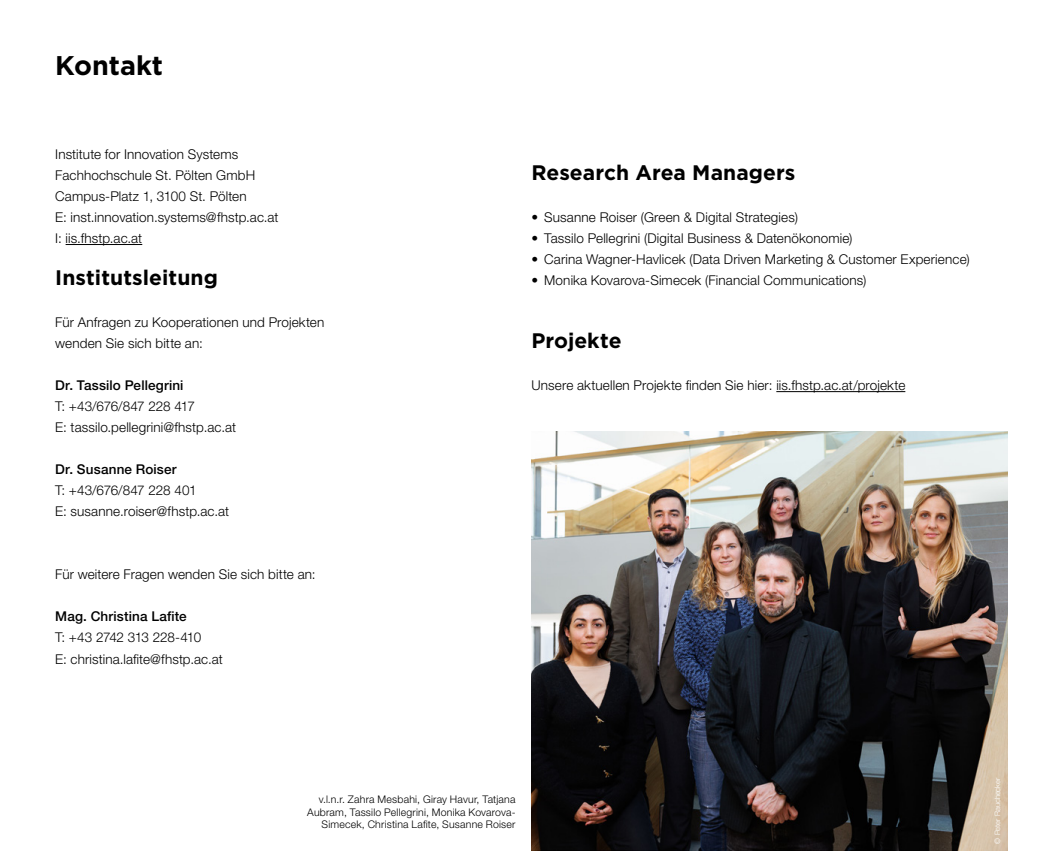
<style>
.page{position:relative;width:1063px;height:851px;background:#fff}
.page>*{position:absolute;margin:0;border:0;box-sizing:border-box;transform-origin:0 0}
.t1{font:700 27px "Gotham";color:#000}
.t2{font:700 21px "Gotham";color:#000}
.t3{font:300 13.5px/21px "Helvetica Neue LT Pro";letter-spacing:.01em;color:#000}
.t4{font:500 13.5px "Helvetica Neue LT Pro";letter-spacing:.01em;color:#000}
.t5{font:300 10.5px/12.6px "Helvetica Neue LT Pro";letter-spacing:.02em;color:#000;text-align:right}
.t6{font:300 7.5px "Helvetica Neue LT Pro";color:#fff}
</style>
<div class="page">
<img style="left:531px;top:431px;width:477px;height:419px">
<hr style="left:66px;top:244px;width:76px;height:1px;background:#000">
<hr style="left:776px;top:391px;width:129px;height:1px;background:#000">
<h1 class="t1" style="left:55px;top:50px;width:109px">Kontakt</h1>
<p class="t3" style="left:55px;top:143px;width:225px">Institute for Innovation Systems<br>Fachhochschule St. Pölten GmbH<br>Campus-Platz 1, 3100 St. Pölten<br>E: inst.innovation.systems@fhstp.ac.at<br>I: iis.fhstp.ac.at</p>
<h2 class="t2" style="left:55px;top:265px;width:164px">Institutsleitung</h2>
<p class="t3" style="left:55px;top:311px;width:271px">Für Anfragen zu Kooperationen und Projekten wenden Sie sich bitte an:</p>
<p class="t4" style="left:55px;top:377px;width:130px">Dr. Tassilo Pellegrini</p>
<p class="t3" style="left:55px;top:395px;width:182px">T: +43/676/847 228 417<br>E: tassilo.pellegrini@fhstp.ac.at</p>
<p class="t4" style="left:55px;top:461px;width:123px">Dr. Susanne Roiser</p>
<p class="t3" style="left:55px;top:479px;width:175px">T: +43/676/847 228 401<br>E: susanne.roiser@fhstp.ac.at</p>
<p class="t3" style="left:55px;top:563px;width:262px">Für weitere Fragen wenden Sie sich bitte an:</p>
<p class="t4" style="left:55px;top:608px;width:133px">Mag. Christina Lafite</p>
<p class="t3" style="left:55px;top:626px;width:169px">T: +43 2742 313 228-410<br>E: christina.lafite@fhstp.ac.at</p>
<h2 class="t2" style="left:531px;top:160px;width:265px">Research Area Managers</h2>
<p class="t3" style="left:531px;top:206px;width:268px">• Susanne Roiser (Green &amp; Digital Strategies)</p>
<p class="t3" style="left:531px;top:227px;width:323px">• Tassilo Pellegrini (Digital Business &amp; Datenökonomie)</p>
<p class="t3" style="left:531px;top:248px;width:440px">• Carina Wagner-Havlicek (Data Driven Marketing &amp; Customer Experience)</p>
<p class="t3" style="left:531px;top:269px;width:336px">• Monika Kovarova-Simecek (Financial Communications)</p>
<h2 class="t2" style="left:531px;top:328px;width:92px">Projekte</h2>
<p class="t3" style="left:531px;top:374px;width:375px">Unsere aktuellen Projekte finden Sie hier: iis.fhstp.ac.at/projekte</p>
<p class="t5" style="left:307px;top:792px;width:210px">v.l.n.r. Zahra Mesbahi, Giray Havur, Tatjana<br>Aubram, Tassilo Pellegrini, Monika Kovarova-<br>Simecek, Christina Lafite, Susanne Roiser</p>
<p class="t6" style="left:993px;top:843px;width:67px;rotate:-90deg">© Peter Rauchecker</p>
</div>
